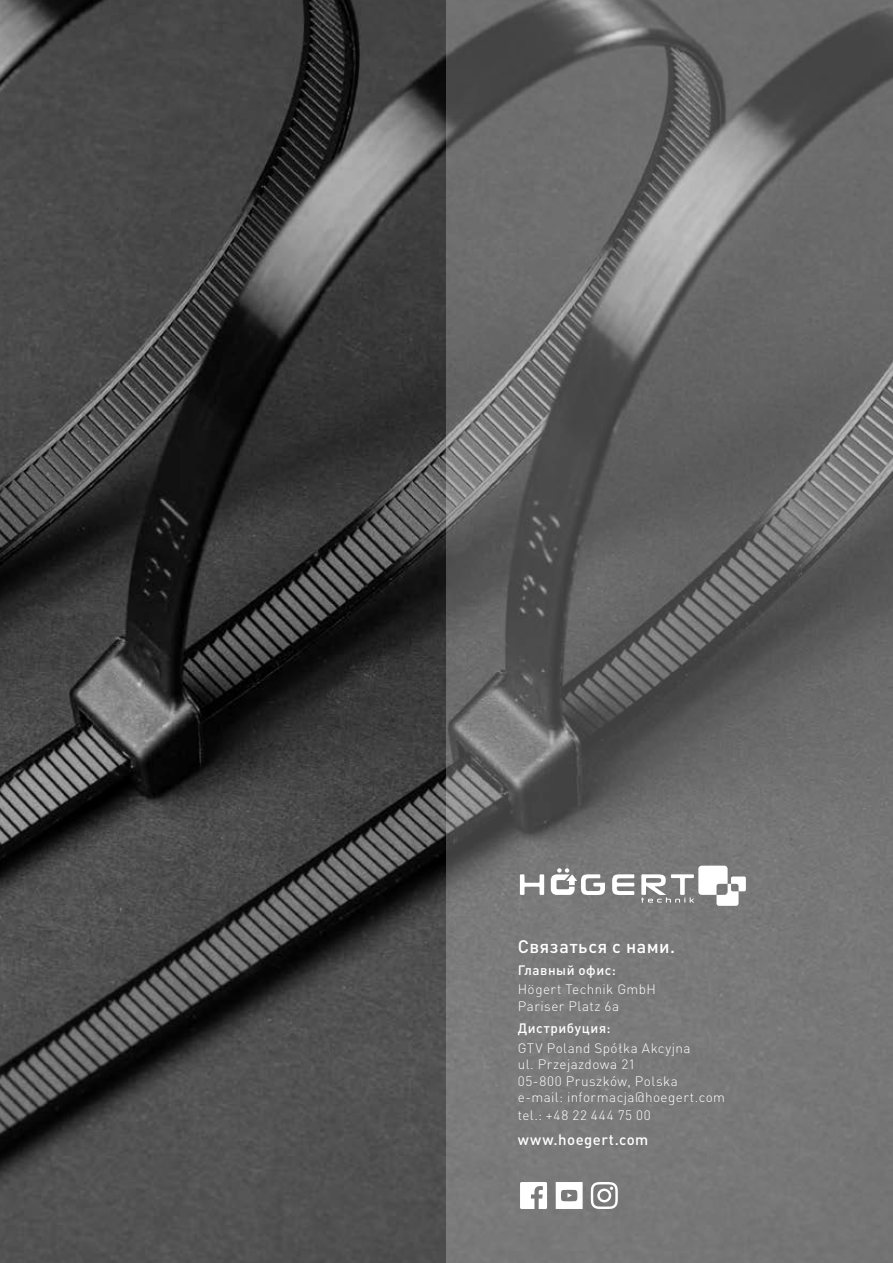
<style>
.page{position:relative;width:893px;height:1263px;background:#fff}
.page>*{position:absolute;margin:0;border:0;box-sizing:border-box;transform-origin:0 0}
.t1{font:500 18px "DIN Pro";letter-spacing:.035em;color:#fff}
.t2{font:500 15px "DIN Pro";letter-spacing:.03em;color:#fff}
.t3{font:300 13.5px/16.5px "DIN Pro";letter-spacing:.03em;color:#fff}
.t4{font:500 13.5px "DIN Pro";letter-spacing:.04em;color:#fff}
.t5{font:300 13.5px "DIN Pro";letter-spacing:.055em;color:#fff}
</style>
<div class="page">
<img style="left:0;top:0;width:446px;height:1263px">
<svg style="left:446px;top:0;width:446px;height:1263px;background:#6c6c6c"></svg>
<svg style="left:520px;top:874px;width:24px;height:21px"></svg>
<svg style="left:612px;top:874px;width:22px;height:21px"></svg>
<svg style="left:550px;top:868px;width:55px;height:27px"></svg>
<svg style="left:641px;top:866px;width:104px;height:40px"></svg>
<svg style="left:520px;top:1182px;width:27px;height:27px"></svg>
<svg style="left:590px;top:1182px;width:27px;height:27px"></svg>
<svg style="left:555px;top:1182px;width:27px;height:27px"></svg>
<h1 class="t1" style="left:518px;top:931px;width:159px">Связаться с нами.</h1>
<p class="t4" style="left:518px;top:959px;width:100px">Главный офис:</p>
<p class="t3" style="left:518px;top:980px;width:140px">Högert Technik GmbH<br>Pariser Platz 6a</p>
<p class="t4" style="left:518px;top:1018px;width:94px">Дистрибуция:</p>
<p class="t3" style="left:518px;top:1039px;width:209px">GTV Poland Spółka Akcyjna<br>ul. Przejazdowa 21<br>05-800 Pruszków, Polska e-mail: informacja@hoegert.com</p>
<p class="t5" style="left:518px;top:1105px;width:135px">tel.: +48 22 444 75 00</p>
<p class="t2" style="left:518px;top:1127px;width:132px">www.hoegert.com</p>
</div>
